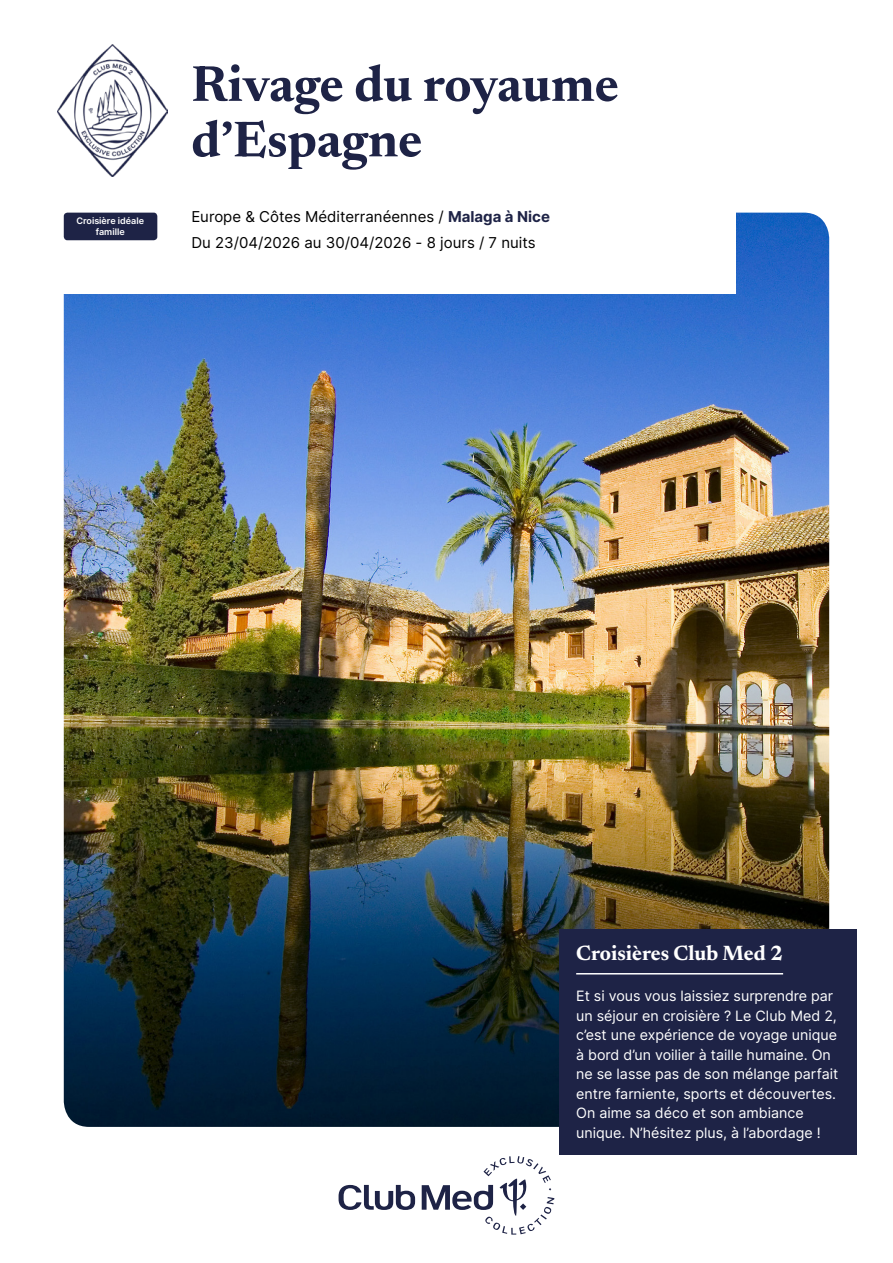
<style>
.page{position:relative;width:893px;height:1263px;background:#fff}
.page>*{position:absolute;margin:0;border:0;box-sizing:border-box;transform-origin:0 0}
.t1{font:700 51px/55.5px "Newsreader 24 pt";color:#1e2346}
.t2{font:700 21px "Newsreader 24 pt";color:#fff}
.t3{font:15px/25.2px "Inter";color:#000}
.t4{font:14.25px/19.5px "Inter";color:#fff}
.t5{font:600 9px/10.8px "Inter";color:#fff;text-align:center}
.s1{font-weight:700;color:#1e2346}
</style>
<div class="page">
<img style="left:64px;top:213px;width:765px;height:914px">
<div style="left:559px;top:929px;width:298px;height:225px;background:#1e2346"></div>
<hr style="left:576px;top:973px;width:207px;height:1px;background:#fff">
<div style="left:0;top:212px;width:736px;height:81px;background:#fff"></div>
<img style="left:57px;top:45px;width:111px;height:131px">
<div style="left:64px;top:213px;width:93px;height:27px;background:#1e2346;border-radius:4px"></div>
<svg style="left:339px;top:1156px;width:215px;height:78px"></svg>
<p class="t5" style="left:76px;top:215px;width:69px">Croisière idéale famille</p>
<h1 class="t1" style="left:191px;top:53px;width:429px">Rivage du royaume d’Espagne</h1>
<p class="t3" style="left:191px;top:204px;width:360px">Europe &amp; Côtes Méditerranéennes / <span class="s1">Malaga à Nice<br></span>Du 23/04/2026 au 30/04/2026 - 8 jours / 7 nuits</p>
<h2 class="t2" style="left:576px;top:938px;width:208px">Croisières Club Med 2</h2>
<p class="t4" style="left:576px;top:986px;width:264px">Et si vous vous laissiez surprendre par un séjour en croisière ? Le Club Med 2, c’est une expérience de voyage unique à bord d’un voilier à taille humaine. On ne se lasse pas de son mélange parfait entre farniente, sports et découvertes.<br>On aime sa déco et son ambiance unique. N’hésitez plus, à l’abordage !</p>
</div>
